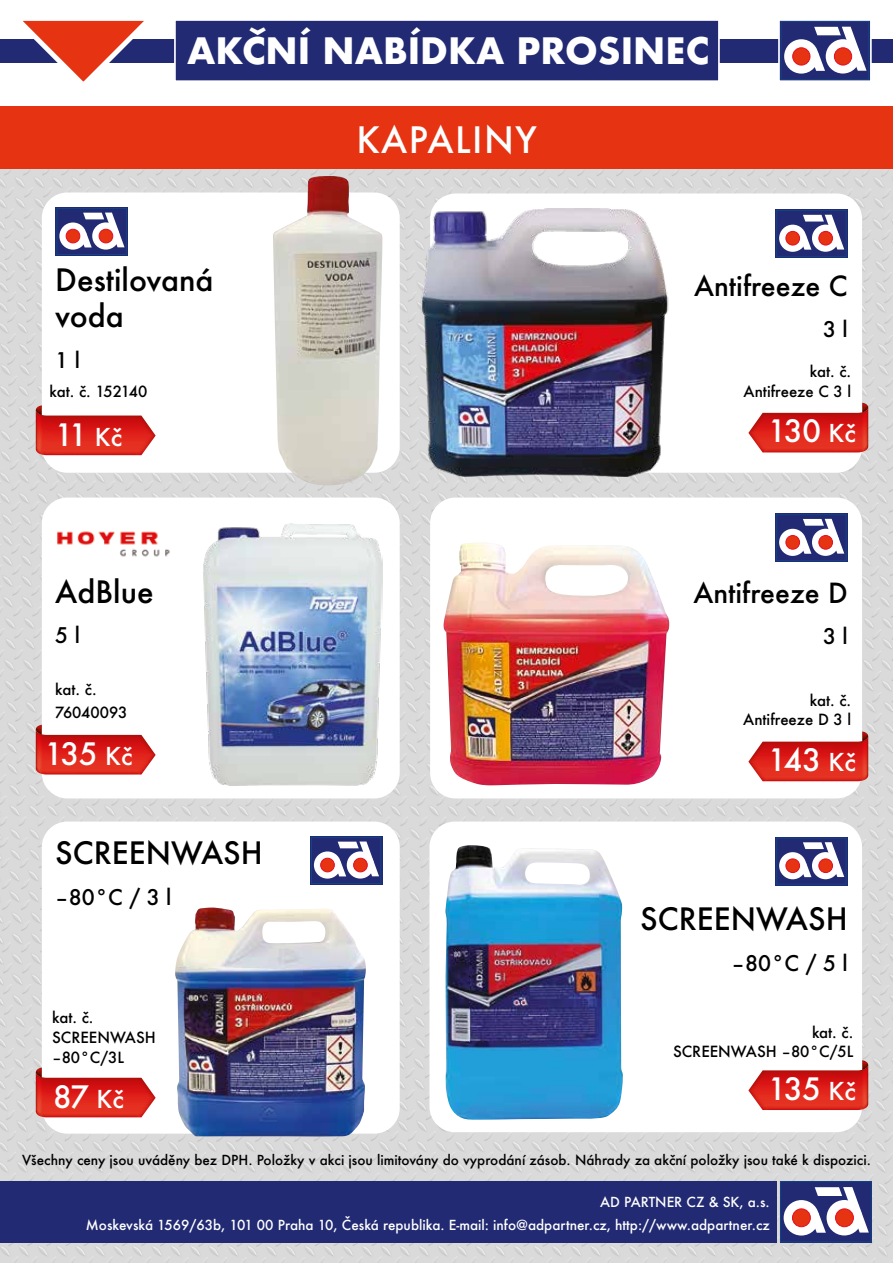
<style>
.page{position:relative;width:893px;height:1263px;background:#fff}
.page>*{position:absolute;margin:0;border:0;box-sizing:border-box;transform-origin:0 0}
.t1{font:700 35.4px "Futura";color:#fff}
.t2{font:500 35.4px "Futura";letter-spacing:.04em;color:#fff}
.t3{font:500 30px/36px "Futura";color:#000}
.t4{font:500 30px "Futura";letter-spacing:-.055em;color:#fff}
.t5{font:500 27px "Futura";color:#000}
.t6{font:500 21px "Futura";color:#000}
.t7{font:500 15px/19.8px "Futura";color:#000;text-align:right}
.t8{font:500 13.5px/22.2px "Futura";color:#fff;text-align:right}
.t9{font:500 13.5px "Futura";color:#000}
.s1{font-size:24px}
</style>
<div class="page">
<img style="left:0;top:169px;width:893px;height:1094px">
<div style="left:780px;top:1181px;width:92px;height:62px;background:#1b3479"></div>
<div style="left:780px;top:1182px;width:91px;height:60px;background:#212a72"></div>
<div style="left:780px;top:1181px;width:91px;height:61px;border:1px solid #134485"></div>
<div style="left:784px;top:1200px;width:35px;height:35px;background:#fff;border-radius:50%"></div>
<div style="left:792px;top:1209px;width:18px;height:18px;background:#e63312;border-radius:50%"></div>
<div style="left:792px;top:1209px;width:18px;height:18px;border:1px solid #e30e21;border-radius:50%"></div>
<div style="left:827px;top:1200px;width:35px;height:35px;background:#fff;border-radius:50%"></div>
<svg style="left:811px;top:1187px;width:58px;height:46px"></svg>
<div style="left:0;top:1181px;width:776px;height:62px;background:#212a72"></div>
<div style="left:429px;top:821px;width:433px;height:311px;background:#fff;border-radius:26px"></div>
<div style="left:42px;top:192px;width:358px;height:281px;background:#fff;border-radius:26px"></div>
<div style="left:42px;top:497px;width:358px;height:301px;background:#fff;border-radius:26px"></div>
<div style="left:42px;top:821px;width:358px;height:312px;background:#fff;border-radius:26px"></div>
<div style="left:430px;top:193px;width:432px;height:280px;background:#fff;border-radius:26px"></div>
<div style="left:430px;top:497px;width:432px;height:301px;background:#fff;border-radius:26px"></div>
<svg style="left:748px;top:403px;width:120px;height:49px"></svg>
<svg style="left:748px;top:731px;width:120px;height:50px"></svg>
<svg style="left:36px;top:1067px;width:120px;height:50px"></svg>
<svg style="left:36px;top:405px;width:120px;height:50px"></svg>
<svg style="left:36px;top:725px;width:120px;height:49px"></svg>
<svg style="left:748px;top:1060px;width:120px;height:50px"></svg>
<img style="left:445px;top:845px;width:178px;height:275px">
<img style="left:203px;top:523px;width:179px;height:263px">
<img style="left:175px;top:907px;width:191px;height:230px">
<img style="left:272px;top:176px;width:111px;height:309px">
<img style="left:57px;top:531px;width:113px;height:26px">
<div style="left:0;top:39px;width:893px;height:24px;background:#212a72"></div>
<div style="left:0;top:106px;width:893px;height:63px;background:#e63312"></div>
<svg style="left:23px;top:20px;width:121px;height:62px"></svg>
<img style="left:411px;top:209px;width:268px;height:268px">
<img style="left:444px;top:542px;width:226px;height:243px">
<div style="left:781px;top:21px;width:88px;height:59px;background:#212a72"></div>
<div style="left:781px;top:21px;width:88px;height:59px;border:1px solid #134485"></div>
<svg style="left:784px;top:39px;width:34px;height:35px"></svg>
<div style="left:793px;top:48px;width:17px;height:17px;background:#e63312;border-radius:50%"></div>
<div style="left:793px;top:48px;width:17px;height:17px;border:1px solid #e30e21;border-radius:50%"></div>
<svg style="left:826px;top:39px;width:34px;height:35px"></svg>
<svg style="left:811px;top:27px;width:56px;height:44px"></svg>
<div style="left:778px;top:19px;width:94px;height:63px;border:2px solid #fff"></div>
<div style="left:174px;top:19px;width:546px;height:63px;background:#212a72;border:2px solid #fff"></div>
<div style="left:55px;top:207px;width:73px;height:49px;background:#153f81"></div>
<div style="left:57px;top:208px;width:69px;height:46px;background:#212a72"></div>
<div style="left:57px;top:208px;width:69px;height:46px;border:1px solid #134485"></div>
<svg style="left:59px;top:222px;width:28px;height:28px"></svg>
<div style="left:66px;top:229px;width:14px;height:14px;background:#e63312;border-radius:50%"></div>
<div style="left:66px;top:229px;width:14px;height:14px;border:1px solid #e30e21;border-radius:50%"></div>
<svg style="left:92px;top:222px;width:27px;height:28px"></svg>
<svg style="left:80px;top:213px;width:45px;height:34px"></svg>
<div style="left:775px;top:209px;width:73px;height:49px;background:#153e81"></div>
<div style="left:777px;top:211px;width:69px;height:46px;background:#212a72"></div>
<div style="left:777px;top:211px;width:69px;height:46px;border:1px solid #134485"></div>
<svg style="left:779px;top:225px;width:27px;height:27px"></svg>
<div style="left:786px;top:231px;width:14px;height:14px;background:#e63312;border-radius:50%"></div>
<div style="left:786px;top:231px;width:14px;height:14px;border:1px solid #e30e21;border-radius:50%"></div>
<svg style="left:812px;top:225px;width:27px;height:27px"></svg>
<svg style="left:800px;top:215px;width:44px;height:35px"></svg>
<div style="left:775px;top:513px;width:73px;height:49px;background:#153e81"></div>
<div style="left:777px;top:515px;width:69px;height:46px;background:#212a72"></div>
<div style="left:777px;top:515px;width:69px;height:46px;border:1px solid #134485"></div>
<svg style="left:779px;top:529px;width:27px;height:27px"></svg>
<div style="left:786px;top:535px;width:14px;height:14px;background:#e63312;border-radius:50%"></div>
<div style="left:786px;top:535px;width:14px;height:14px;border:1px solid #e30e21;border-radius:50%"></div>
<svg style="left:812px;top:529px;width:27px;height:27px"></svg>
<svg style="left:800px;top:519px;width:44px;height:35px"></svg>
<div style="left:775px;top:837px;width:73px;height:48px;background:#163b7f"></div>
<div style="left:777px;top:838px;width:69px;height:46px;background:#212a72"></div>
<div style="left:777px;top:838px;width:69px;height:46px;border:1px solid #134485"></div>
<svg style="left:779px;top:852px;width:27px;height:27px"></svg>
<div style="left:786px;top:859px;width:14px;height:13px;background:#e63312;border-radius:50%"></div>
<div style="left:786px;top:859px;width:14px;height:13px;border:1px solid #e30e21;border-radius:50%"></div>
<svg style="left:812px;top:852px;width:27px;height:27px"></svg>
<svg style="left:800px;top:842px;width:44px;height:35px"></svg>
<div style="left:310px;top:836px;width:72px;height:49px;background:#134384"></div>
<div style="left:311px;top:837px;width:70px;height:46px;background:#212a72"></div>
<div style="left:311px;top:837px;width:70px;height:46px;border:1px solid #134485"></div>
<svg style="left:314px;top:851px;width:27px;height:28px"></svg>
<div style="left:321px;top:858px;width:13px;height:14px;background:#e63312;border-radius:50%"></div>
<div style="left:321px;top:858px;width:13px;height:14px;border:1px solid #e30e21;border-radius:50%"></div>
<div style="left:347px;top:851px;width:27px;height:27px;background:#fff;border-radius:50%"></div>
<svg style="left:335px;top:841px;width:44px;height:35px"></svg>
<h1 class="t1" style="left:187px;top:25px;width:523px">AKČNÍ NABÍDKA PROSINEC</h1>
<h2 class="t3" style="left:55px;top:261px;width:160px">Destilovaná voda</h2>
<h3 class="t6" style="left:55px;top:346px;width:26px">1 l</h3>
<p class="t7" style="left:49px;top:382px;width:99px">kat. č. 152140</p>
<h2 class="t4" style="left:55px;top:414px;width:69px">11 <span class="s1">Kč</span></h2>
<h2 class="t3" style="left:55px;top:573px;width:100px">AdBlue</h2>
<h3 class="t6" style="left:55px;top:621px;width:26px">5 l</h3>
<p class="t7" style="left:55px;top:678px;width:74px;line-height:22.8px;text-align:left">kat. č.<br>76040093</p>
<h2 class="t4" style="left:44px;top:733px;width:90px">135 <span class="s1">Kč</span></h2>
<h2 class="t3" style="left:55px;top:835px;width:209px">SCREENWASH</h2>
<h3 class="t6" style="left:55px;top:883px;width:118px">–80°C / 3 l</h3>
<p class="t7" style="left:52px;top:1007px;width:105px;text-align:left">kat. č.<br>SCREENWASH –80°C/3L</p>
<h2 class="t4" style="left:53px;top:1076px;width:72px">87 <span class="s1">Kč</span></h2>
<h1 class="t2" style="left:356px;top:116px;width:182px">KAPALINY</h1>
<h3 class="t5" style="left:694px;top:267px;width:155px">Antifreeze C</h3>
<h3 class="t6" style="left:823px;top:314px;width:26px">3 l</h3>
<p class="t7" style="left:744px;top:362px;width:109px">kat. č.<br>Antifreeze C 3 l</p>
<h2 class="t4" style="left:768px;top:411px;width:90px">130 <span class="s1">Kč</span></h2>
<h3 class="t5" style="left:693px;top:574px;width:156px">Antifreeze D</h3>
<h3 class="t6" style="left:823px;top:621px;width:26px">3 l</h3>
<p class="t7" style="left:743px;top:690px;width:109px">kat. č.<br>Antifreeze D 3 l</p>
<h2 class="t4" style="left:768px;top:739px;width:89px">143 <span class="s1">Kč</span></h2>
<h2 class="t3" style="left:640px;top:901px;width:209px">SCREENWASH</h2>
<h3 class="t6" style="left:732px;top:949px;width:118px">–80°C / 5 l</h3>
<p class="t7" style="left:673px;top:1022px;width:182px">kat. č.<br>SCREENWASH –80°C/5L</p>
<h2 class="t4" style="left:768px;top:1068px;width:90px">135 <span class="s1">Kč</span></h2>
<p class="t9" style="left:22px;top:1151px;width:850px">Všechny ceny jsou uváděny bez DPH. Položky v akci jsou limitovány do vyprodání zásob. Náhrady za akční položky jsou také k dispozici.</p>
<p class="t8" style="left:86px;top:1191px;width:685px">AD PARTNER CZ &amp; SK, a.s.<br>Moskevská 1569/63b, 101 00 Praha 10, Česká republika. E-mail: info@adpartner.cz, http://www.adpartner.cz</p>
</div>
